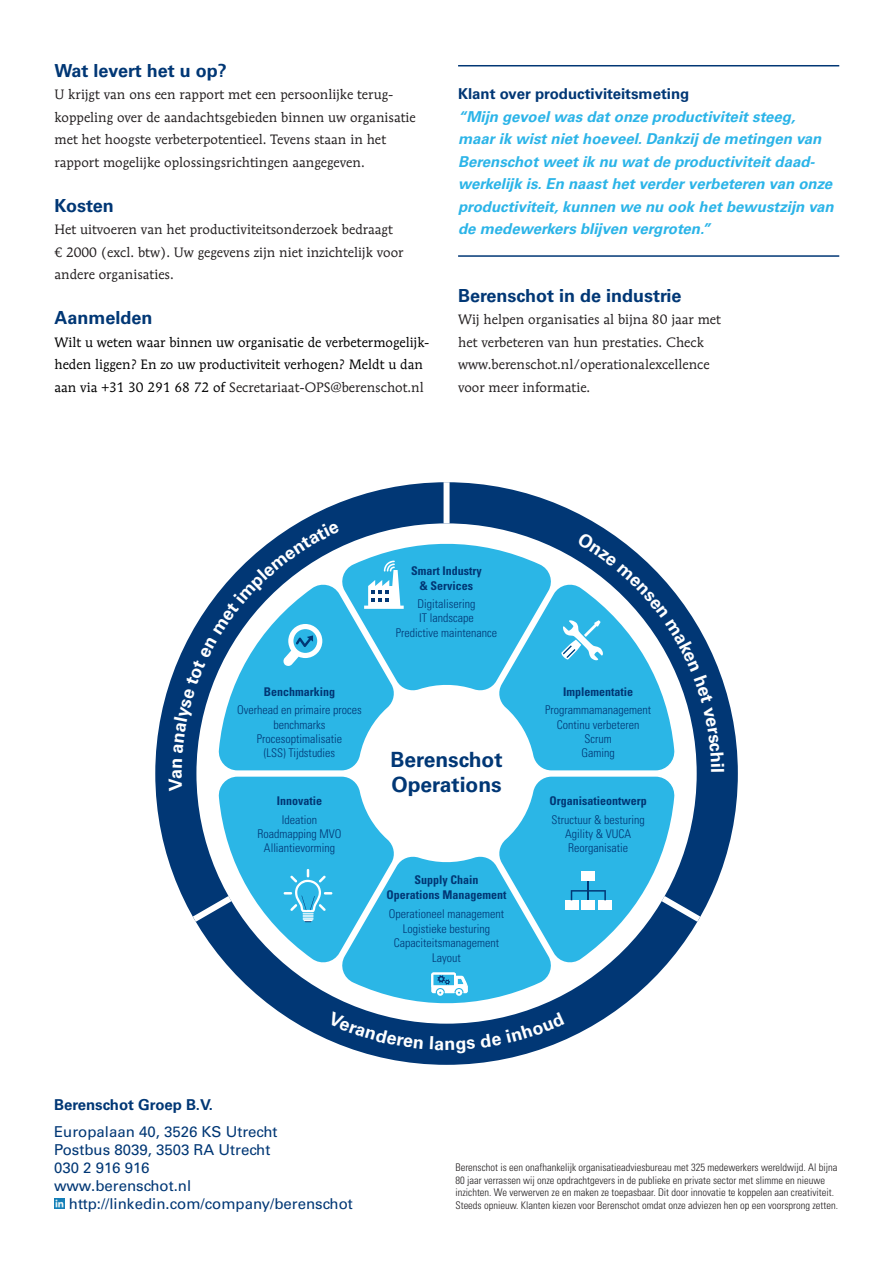
<style>
.page{position:relative;width:893px;height:1263px;background:#fff}
.page>*{position:absolute;margin:0;border:0;box-sizing:border-box;transform-origin:0 0}
.t1{font:700 21px/25.2px "Univers LT Std";color:#013775}
.t2{font:700 18px "Univers LT Std";color:#013775}
.t3{font:italic 700 15px/22.5px "Univers LT Std";color:#2bb4e8}
.t4{font:15px/18px "Univers LT Std";color:#013775}
.t5{font:700 15px "Univers LT Std";color:#013775}
.t6{font:13.5px/22.5px "Mendoza Roman Std";color:#231f20}
.t7{font:13.5px/22.5px "Mendoza Roman Std";color:#000001}
.t8{font:300 condensed 12px/14.4px "Univers LT Std";color:#013775;text-align:center}
.t9{font:700 condensed 12px/14.4px "Univers LT Std";color:#013775;text-align:center}
.t10{font:300 condensed 10.5px/12.6px "Univers LT Std";color:#231f20}
.s1{color:#231f20}
</style>
<div class="page">
<svg style="left:54px;top:1198px;width:11px;height:11px"></svg>
<hr style="left:458px;top:65px;width:381px;height:1px;background:#013775">
<hr style="left:458px;top:255px;width:381px;height:2px;background:#013775">
<div style="left:155px;top:482px;width:583px;height:583px;background:#013775;border-radius:50%"></div>
<div style="left:444px;top:482px;width:6px;height:41px;background:#fff"></div>
<svg style="left:169px;top:523px;width:555px;height:530px"></svg>
<h2 class="t2" style="left:54px;top:60px;width:174px">Wat levert het u op?</h2>
<p class="t6" style="left:54px;top:83px;width:363px">U krijgt van ons een rapport met een persoonlijke terug&shy;koppeling over de aandachtsgebieden binnen uw organisatie met het hoogste verbeterpotentieel. Tevens staan in het rapport mogelijke oplossingsrichtingen aangegeven.</p>
<h2 class="t2" style="left:54px;top:195px;width:61px">Kosten</h2>
<p class="t6" style="left:54px;top:218px;width:351px">Het uitvoeren van het productiviteitsonderzoek bedraagt € 2000 (excl. btw). Uw gegevens zijn niet inzichtelijk voor andere organisaties.</p>
<h2 class="t2" style="left:54px;top:307px;width:100px">Aanmelden</h2>
<p class="t7" style="left:54px;top:330px;width:376px">Wilt u weten waar binnen uw organisatie de verbetermogelijk&shy;heden liggen? En zo uw productiviteit verhogen? Meldt u dan aan via +31 30 291 68 72 of <span class="s1">Secretariaat-OPS@berenschot.nl</span></p>
<p class="t5" style="left:458px;top:85px;width:233px">Klant over productiviteitsmeting</p>
<p class="t3" style="left:458px;top:105px;width:377px">“Mijn gevoel was dat onze productiviteit steeg, maar ik wist niet hoeveel. Dankzij de metingen van Berenschot weet ik nu wat de productiviteit daad&shy;werkelijk is. En naast het verder verbeteren van onze productiviteit, kunnen we nu ook het bewustzijn van de medewerkers blijven vergroten.”</p>
<h2 class="t2" style="left:458px;top:285px;width:225px">Berenschot in de industrie</h2>
<p class="t6" style="left:458px;top:308px;width:264px">Wij helpen organisaties al bijna 80 jaar met het verbeteren van hun prestaties. Check www.berenschot.nl/operationalexcellence voor meer informatie.</p>
<p class="t9" style="left:264px;top:684px;width:73px">Benchmarking</p>
<p class="t8" style="left:237px;top:703px;width:126px">Overhead en primaire proces benchmarks<br>Procesoptimalisatie<br>(LSS) Tijdstudies</p>
<p class="t9" style="left:277px;top:794px;width:47px">Innovatie</p>
<p class="t8" style="left:258px;top:812px;width:85px">Ideation<br>Roadmapping MVO<br>Alliantievorming</p>
<p class="t9" style="left:411px;top:564px;width:72px">Smart Industry &amp; Services</p>
<p class="t8" style="left:396px;top:596px;width:103px">Digitalisering<br>IT landscape<br>Predictive maintenance</p>
<h1 class="t1" style="left:390px;top:747px;width:114px">Berenschot<br>Operations</h1>
<p class="t9" style="left:387px;top:873px;width:121px">Supply Chain<br>Operations Management</p>
<p class="t8" style="left:389px;top:907px;width:117px">Operationeel management<br>Logistieke besturing<br>Capaciteitsmanagement<br>Layout</p>
<p class="t9" style="left:563px;top:684px;width:72px">Implementatie</p>
<p class="t8" style="left:545px;top:703px;width:107px">Programmamanagement<br>Continu verbeteren<br>Scrum<br>Gaming</p>
<p class="t9" style="left:550px;top:794px;width:99px">Organisatieontwerp</p>
<p class="t8" style="left:552px;top:812px;width:95px">Structuur &amp; besturing<br>Agility &amp; VUCA<br>Reorganisatie</p>
<p class="t5" style="left:54px;top:1096px;width:161px">Berenschot Groep B.V.</p>
<p class="t4" style="left:54px;top:1123px;width:225px">Europalaan 40, 3526 KS Utrecht<br>Postbus 8039, 3503 RA Utrecht<br>030 2 916 916 www.berenschot.nl</p>
<p class="t4" style="left:69px;top:1195px;width:285px">http://linkedin.com/company/berenschot</p>
<p class="t10" style="left:455px;top:1161px;width:384px">Berenschot is een onafhankelijk organisatieadviesbureau met 325 medewerkers wereldwijd. Al bijna 80 jaar verrassen wij onze opdrachtgevers in de publieke en private sector met slimme en nieuwe inzichten. We verwerven ze en maken ze toepasbaar. Dit door innovatie te koppelen aan creativiteit.<br>Steeds opnieuw. Klanten kiezen voor Berenschot omdat onze adviezen hen op een voorsprong zetten.</p>
</div>
